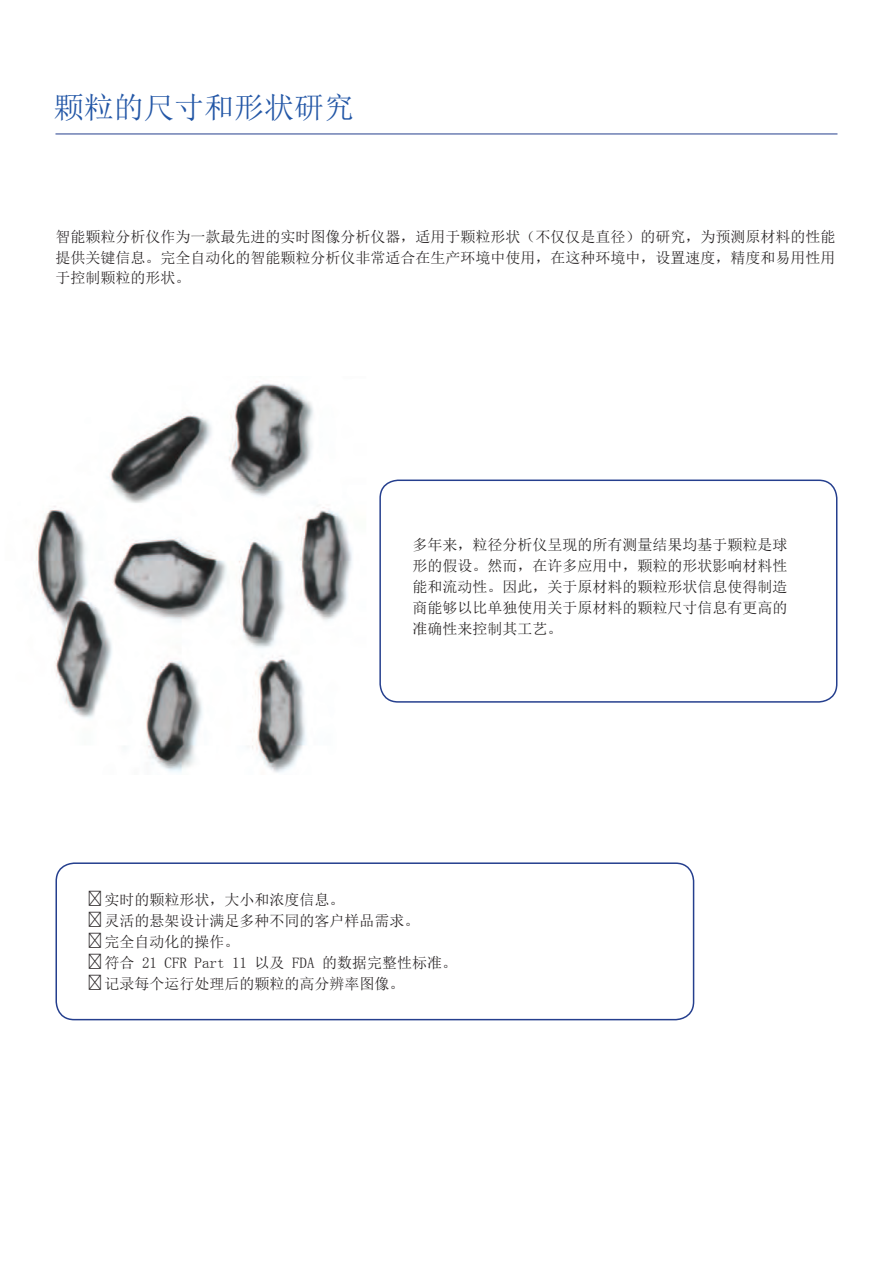
<style>
.page{position:relative;width:893px;height:1263px;background:#fff}
.page>*{position:absolute;margin:0;border:0;box-sizing:border-box;transform-origin:0 0}
.t1{font:30px "Sim Sun";color:#2256a6}
.t2{font:15px/21px "Sim Sun";color:#231f20;text-align:justify}
.t3{font:15px/21px "Sim Sun";color:#221f1f;text-align:justify}
.s1{font-family:"Adobe Song Std";font-weight:300}
</style>
<div class="page">
<hr style="left:55px;top:134px;width:782px;height:1px;background:#253f8e">
<div style="left:379px;top:479px;width:458px;height:224px;border:2px solid #253f8e;border-radius:18px"></div>
<div style="left:55px;top:862px;width:639px;height:158px;border:2px solid #253f8e;border-radius:18px"></div>
<img style="left:36px;top:383px;width:316px;height:390px">
<h1 class="t1" style="left:54px;top:92px;width:302px">颗粒的尺寸和形状研究</h1>
<p class="t2" style="left:55px;top:226px;width:782px">智能颗粒分析仪作为一款最先进的实时图像分析仪器，适用于颗粒形状（不仅仅是直径）的研究，为预测原材料的性能提供关键信息。完全自动化的智能颗粒分析仪非常适合在生产环境中使用，在这种环境中，设置速度，精度和易用性用于控制颗粒的形状。</p>
<p class="t3" style="left:413px;top:534px;width:376px">多年来，粒径分析仪呈现的所有测量结果均基于颗粒是球形的假设。然而，在许多应用中，颗粒的形状影响材料性能和流动性。因此，关于原材料的颗粒形状信息使得制造商能够以比单独使用关于原材料的颗粒尺寸信息有更高的准确性来控制其工艺。</p>
<p class="t2" style="left:87px;top:889px;width:371px;text-align:left"><span class="s1">฀</span>实时的颗粒形状，大小和浓度信息。<br><span class="s1">฀</span>灵活的悬架设计满足多种不同的客户样品需求。<br><span class="s1">฀</span>完全自动化的操作。<br><span class="s1">฀</span>符合 21 CFR Part 11 以及 FDA 的数据完整性标准。<span class="s1">฀</span>记录每个运行处理后的颗粒的高分辨率图像。</p>
</div>
